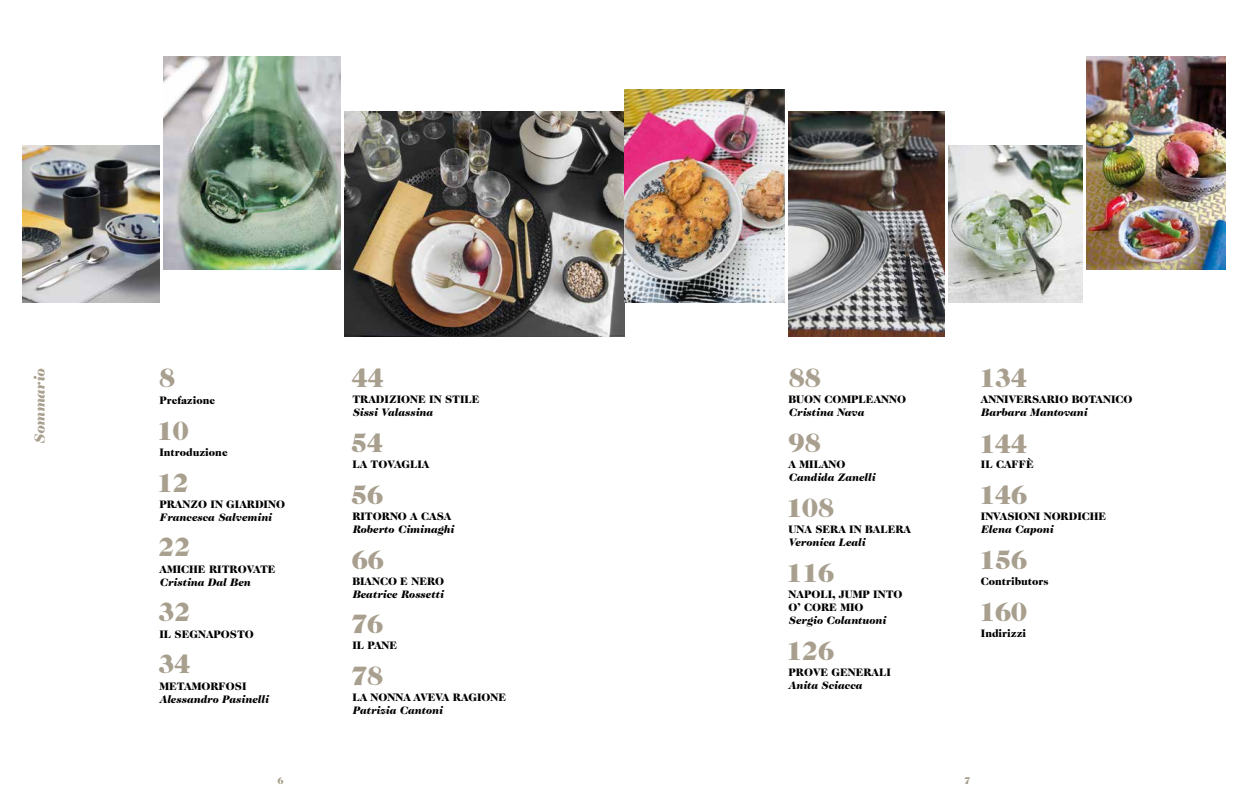
<style>
.page{position:relative;width:1248px;height:808px;background:#fff}
.page>*{position:absolute;margin:0;border:0;box-sizing:border-box;transform-origin:0 0}
.t1{font:900 27px/52.2px "Caslon 224 Std";letter-spacing:-.02em;color:#a89f8e}
.t2{font:italic 900 15px "Caslon 224 Std";color:#a89f8e}
.t3{font:900 11px "Caslon 224 Std";color:#000}
.t4{font:italic 900 11px "Caslon 224 Std";color:#000}
.t5{font:900 10px "Caslon 224 Std";color:#a89f8e}
</style>
<div class="page">
<img style="left:23px;top:146px;width:136px;height:157px">
<img style="left:788px;top:112px;width:156px;height:224px">
<img style="left:163px;top:57px;width:178px;height:212px">
<img style="left:1086px;top:57px;width:139px;height:212px">
<img style="left:948px;top:146px;width:134px;height:157px">
<img style="left:344px;top:112px;width:281px;height:224px">
<img style="left:625px;top:90px;width:159px;height:213px">
<h2 class="t2" style="left:31px;top:444px;width:77px;rotate:-90deg">Sommario</h2>
<h1 class="t1" style="left:156px;top:352px;width:34px">8<br>10<br>12</h1>
<p class="t3" style="left:159px;top:393px;width:57px">PREFAZIONE</p>
<p class="t3" style="left:159px;top:445px;width:70px">INTRODUZIONE</p>
<p class="t3" style="left:159px;top:497px;width:127px">PRANZO IN GIARDINO</p>
<p class="t4" style="left:159px;top:510px;width:114px">Francesca Salvemini</p>
<h1 class="t1" style="left:158px;top:521px;width:34px">22</h1>
<p class="t3" style="left:159px;top:562px;width:118px">AMICHE RITROVATE</p>
<p class="t4" style="left:159px;top:575px;width:93px">Cristina Dal Ben</p>
<h1 class="t1" style="left:158px;top:586px;width:34px;line-height:51.4px">32<br>34</h1>
<p class="t3" style="left:159px;top:627px;width:96px">IL SEGNAPOSTO</p>
<p class="t3" style="left:159px;top:679px;width:88px">METAMORFOSI</p>
<p class="t4" style="left:159px;top:692px;width:111px">Alessandro Pasinelli</p>
<h1 class="t1" style="left:351px;top:352px;width:34px">44</h1>
<h1 class="t1" style="left:788px;top:352px;width:34px">88</h1>
<h1 class="t1" style="left:978px;top:352px;width:50px">134</h1>
<p class="t3" style="left:352px;top:393px;width:127px">TRADIZIONE IN STILE</p>
<p class="t4" style="left:352px;top:406px;width:82px">Sissi Valassina</p>
<p class="t3" style="left:788px;top:393px;width:119px">BUON COMPLEANNO</p>
<p class="t4" style="left:788px;top:406px;width:77px">Cristina Nava</p>
<p class="t3" style="left:980px;top:393px;width:152px">ANNIVE RSARIO BOTANICO</p>
<p class="t4" style="left:980px;top:406px;width:108px">Barbara Mantovani</p>
<h1 class="t1" style="left:351px;top:417px;width:34px;line-height:51.9px">54<br>56</h1>
<p class="t3" style="left:352px;top:458px;width:79px">LA T OVAGLIA</p>
<p class="t3" style="left:352px;top:510px;width:8px">RIT</p>
<p class="t3" style="left:373px;top:510px;width:80px">ORNO A CASA</p>
<p class="t4" style="left:352px;top:523px;width:103px">Roberto Ciminaghi</p>
<h1 class="t1" style="left:788px;top:417px;width:34px">98</h1>
<p class="t3" style="left:788px;top:458px;width:34px">A MILANO</p>
<p class="t4" style="left:788px;top:471px;width:88px">Candida Zanelli</p>
<h1 class="t1" style="left:785px;top:482px;width:50px">108</h1>
<p class="t3" style="left:788px;top:523px;width:124px">UNA SE RA IN BALE RA</p>
<p class="t4" style="left:788px;top:536px;width:78px">Veronica Leali</p>
<h1 class="t1" style="left:978px;top:417px;width:50px;line-height:51.6px">144<br>146</h1>
<p class="t3" style="left:980px;top:458px;width:55px">IL CAFFÈ</p>
<p class="t3" style="left:980px;top:510px;width:105px">INVASIONI NORDICHE</p>
<p class="t4" style="left:980px;top:523px;width:74px">Elena Caponi</p>
<h1 class="t1" style="left:351px;top:534px;width:34px">66</h1>
<p class="t3" style="left:352px;top:575px;width:93px">BIANCO E NE RO</p>
<p class="t4" style="left:352px;top:588px;width:93px">Beatrice Rossetti</p>
<h1 class="t1" style="left:351px;top:598px;width:34px">76<br>78</h1>
<p class="t3" style="left:352px;top:639px;width:44px">IL PANE</p>
<h1 class="t1" style="left:785px;top:547px;width:50px">116</h1>
<p class="t3" style="left:788px;top:588px;width:66px">NAPOLI, JUMP</p>
<p class="t3" style="left:873px;top:588px;width:31px">INT O</p>
<p class="t3" style="left:788px;top:601px;width:76px">O’ CORE MIO</p>
<p class="t4" style="left:788px;top:614px;width:99px">Sergio Colantuoni</p>
<h1 class="t1" style="left:785px;top:625px;width:50px">126</h1>
<p class="t3" style="left:788px;top:666px;width:103px">PROVE GENE RALI</p>
<p class="t4" style="left:788px;top:679px;width:75px">Anita Sciacca</p>
<h1 class="t1" style="left:978px;top:534px;width:50px;line-height:51.6px">156<br>160</h1>
<p class="t3" style="left:980px;top:575px;width:69px">CONTRIBUTORS</p>
<p class="t3" style="left:980px;top:627px;width:47px">INDIRIZZI</p>
<p class="t3" style="left:352px;top:691px;width:77px">LA NONNA AVEV</p>
<p class="t3" style="left:442px;top:691px;width:64px">A RAGIONE</p>
<p class="t4" style="left:352px;top:704px;width:92px">Patrizia Cantoni</p>
<p class="t5" style="left:277px;top:775px;width:8px">6</p>
<p class="t5" style="left:964px;top:775px;width:8px">7</p>
</div>
